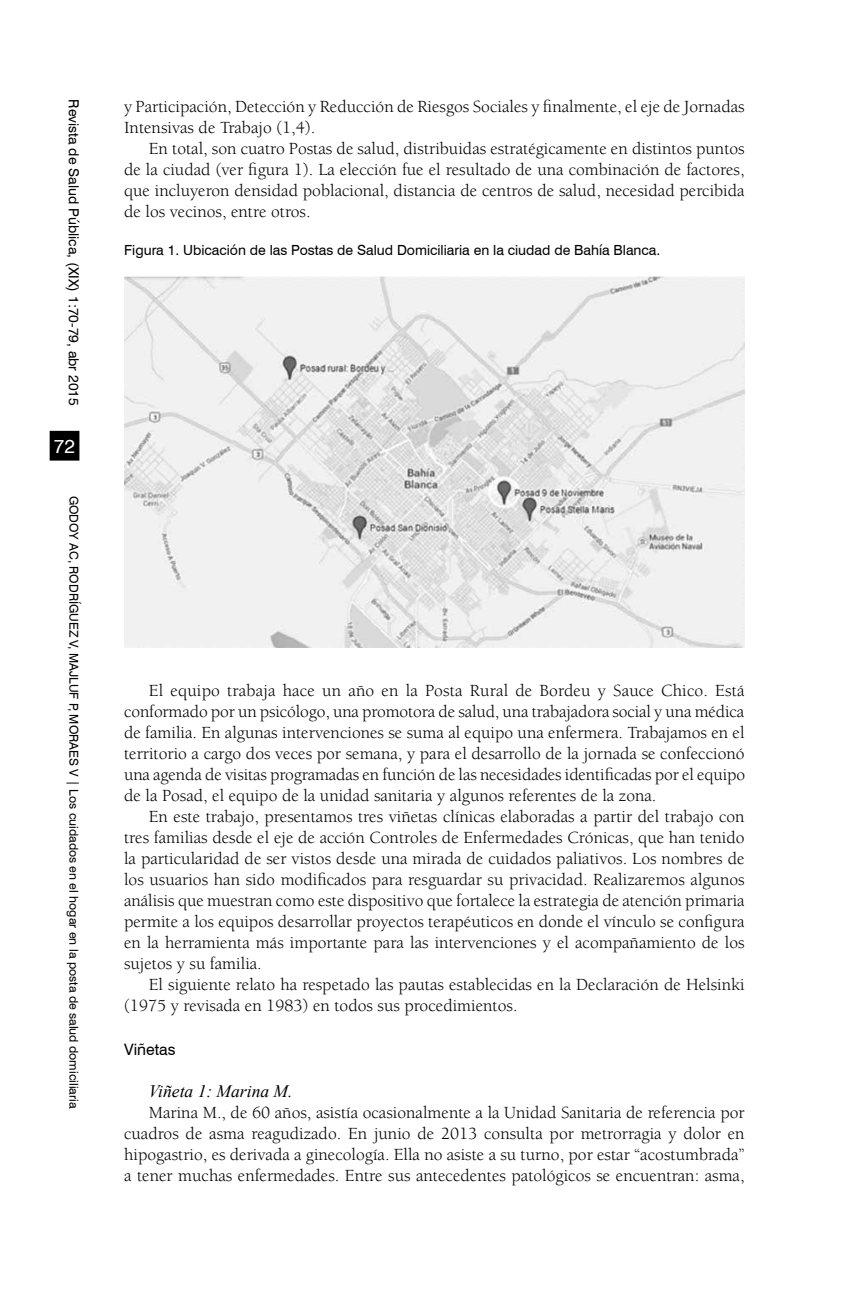
<style>
.page{position:relative;width:844px;height:1290px;background:#fff}
.page>*{position:absolute;margin:0;border:0;box-sizing:border-box;transform-origin:0 0}
.t1{font:19.25px "Swiss 721 BT";color:#fff}
.t2{font:17.5px/21px "Berkeley";color:#000;text-align:justify}
.t3{font:italic 17.5px "Times New Roman";color:#000}
.t4{font:15.75px "Swiss 721 BT";color:#000}
.t5{font:14px "Swiss 721 BT";color:#000}
.t6{font:12.25px "Swiss 721 BT";color:#000}
</style>
<div class="page">
<div style="left:50px;top:432px;width:28px;height:28px;background:#000"></div>
<div style="left:50px;top:431px;width:29px;height:30px;border:2px solid #000"></div>
<img style="left:124px;top:276px;width:620px;height:372px">
<p class="t5" style="left:83px;top:99px;width:308px;rotate:90deg">Revista de Salud Pública, (XIX) 1:70-79, abr 2015</p>
<p class="t1" style="left:54px;top:433px;width:23px">72</p>
<p class="t6" style="left:82px;top:496px;width:614px;rotate:90deg">GODOY AC, RODRÍGUEZ V, MAJLUF P, MORAES V | Los cuidados en el hogar en la posta de salud domiciliaria</p>
<p class="t2" style="left:124px;top:97px;width:622px">y Participación, Detección y Reducción de Riesgos Sociales y finalmente, el eje de Jornadas<br>Intensivas de Trabajo (1,4).</p>
<p class="t2" style="left:124px;top:139px;width:622px;text-indent:25px">En total, son cuatro Postas de salud, distribuidas estratégicamente en distintos puntos de la ciudad (ver figura 1). La elección fue el resultado de una combinación de factores, que incluyeron densidad poblacional, distancia de centros de salud, necesidad percibida de los vecinos, entre otros.</p>
<p class="t5" style="left:124px;top:240px;width:537px">Figura 1. Ubicación de las Postas de Salud Domiciliaria en la ciudad de Bahía Blanca.</p>
<p class="t2" style="left:124px;top:680px;width:622px;text-indent:25px">El equipo trabaja hace un año en la Posta Rural de Bordeu y Sauce Chico. Está conformado por un psicólogo, una promotora de salud, una trabajadora social y una médica de familia. En algunas intervenciones se suma al equipo una enfermera. Trabajamos en el territorio a cargo dos veces por semana, y para el desarrollo de la jornada se confeccionó una agenda de visitas programadas en función de las necesidades identificadas por el equipo de la Posad, el equipo de la unidad sanitaria y algunos referentes de la zona.</p>
<p class="t2" style="left:124px;top:806px;width:622px;text-indent:25px">En este trabajo, presentamos tres viñetas clínicas elaboradas a partir del trabajo con tres familias desde el eje de acción Controles de Enfermedades Crónicas, que han tenido la particularidad de ser vistos desde una mirada de cuidados paliativos. Los nombres de los usuarios han sido modificados para resguardar su privacidad. Realizaremos algunos análisis que muestran como este dispositivo que fortalece la estrategia de atención primaria permite a los equipos desarrollar proyectos terapéuticos en donde el vínculo se configura en la herramienta más importante para las intervenciones y el acompañamiento de los sujetos y su familia.</p>
<p class="t2" style="left:124px;top:974px;width:622px;text-indent:25px">El siguiente relato ha respetado las pautas establecidas en la Declaración de Helsinki (1975 y revisada en 1983) en todos sus procedimientos.</p>
<p class="t4" style="left:124px;top:1039px;width:53px">Viñetas</p>
<p class="t3" style="left:149px;top:1079px;width:145px">Viñeta 1: Marina M.</p>
<p class="t2" style="left:124px;top:1103px;width:622px;text-indent:25px">Marina M., de 60 años, asistía ocasionalmente a la Unidad Sanitaria de referencia por cuadros de asma reagudizado. En junio de 2013 consulta por metrorragia y dolor en hipogastrio, es derivada a ginecología. Ella no asiste a su turno, por estar “acostumbrada” a tener muchas enfermedades. Entre sus antecedentes patológicos se encuentran: asma,</p>
</div>
